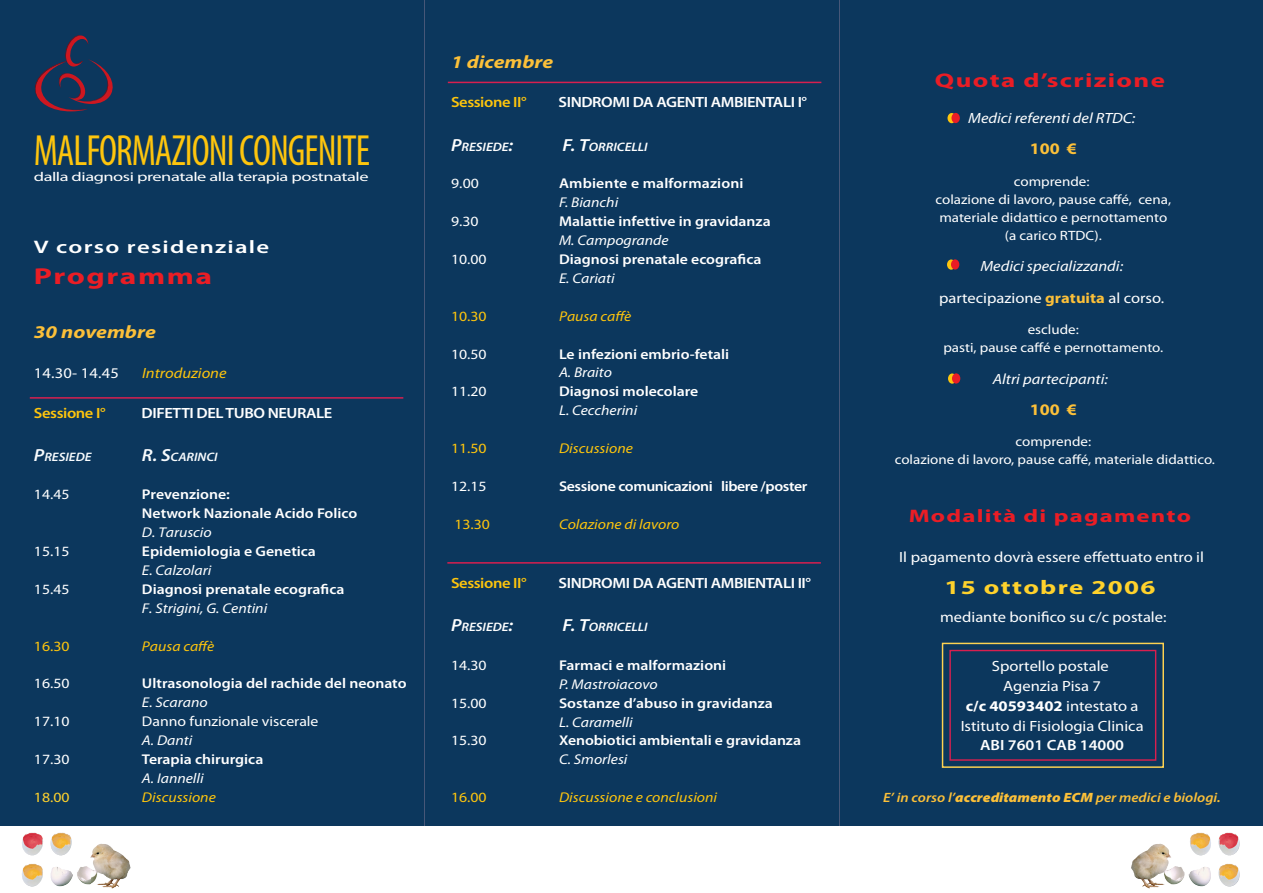
<style>
.page{position:relative;width:1263px;height:893px;background:#fff}
.page>*{position:absolute;margin:0;border:0;box-sizing:border-box;transform-origin:0 0}
.t1{font:condensed 43.8px "Myriad Pro";letter-spacing:-.025em;color:#fec50d;scale:.92 1}
.t2{font:700 23.1px "Myriad Pro";letter-spacing:.05em;color:#ea1d25;scale:1.36 1}
.t3{font:700 19.8px "Myriad Pro";letter-spacing:.05em;color:#ea1d25;scale:1.36 1}
.t4{font:700 19.8px "Myriad Pro";letter-spacing:.05em;color:#ffd22c;scale:1.36 1}
.t5{font:700 18.15px "Myriad Pro";letter-spacing:.05em;color:#ea1d25;scale:1.36 1}
.t6{font:600 18.15px "Myriad Pro";letter-spacing:.05em;color:#fff;scale:1.36 1}
.t7{font:italic 700 18px "Myriad Pro";color:#fcc039;scale:1.2 1}
.t8{font:700 16.2px "Myriad Pro";color:#fcc039;scale:1.11 1}
.t9{font:14.85px/19.8px "Myriad Pro";color:#fff;text-align:center;scale:1.11 1}
.t10{font:600 14.85px "Myriad Pro";letter-spacing:-.025em;color:#fff;scale:1.11 1}
.t11{font:italic 14.85px "Myriad Pro";color:#fff;scale:1.11 1}
.t12{font:600 14.85px "Myriad Pro";letter-spacing:-.025em;color:#fec50d;scale:1.11 1}
.t13{font:600 14.85px "Myriad Pro";color:#fff;scale:1.11 1}
.t14{font:italic 14.85px "Myriad Pro";color:#fec50d;scale:1.11 1}
.t15{font:600 14.1px/18.9px "Myriad Pro";color:#fff;scale:1.11 1}
.t16{font:italic 14.1px "Myriad Pro";color:#fff;scale:1.11 1}
.t17{font:14.1px "Myriad Pro";color:#fff;scale:1.11 1}
.t18{font:italic 14.1px "Myriad Pro";color:#fec50d;scale:1.11 1}
.t19{font:600 14.1px "Myriad Pro";letter-spacing:-.025em;color:#fff;scale:1.11 1}
.t20{font:14.1px "Myriad Pro";color:#fec50d;scale:1.11 1}
.t21{font:14.1px "Myriad";color:#ffd22c;scale:1.11 1}
.t22{font:13.5px/18px "Myriad Pro";color:#fff;text-align:center;scale:1.11 1}
.t23{font:italic 600 13.5px "Myriad Pro";color:#fcc039;scale:1.11 1}
.t24{font:12.9px "Myriad Pro";letter-spacing:-.025em;color:#fff;scale:1.43 1}
.t25{font:italic 600 12.3px "Myriad Pro";color:#fff;scale:1.11 1}
.t26{font:italic 600 12.3px "Myriad Pro";color:#f9fcfe;scale:1.11 1}
.s1{font-size:17.55px}
.s2{font-style:italic}
.s3{font-weight:700;color:#fcc039}
.s4{font-weight:700}
.s5{font-weight:900}
</style>
<div class="page">
<div style="left:0;top:0;width:1262px;height:826px;background:#0c375d"></div>
<svg style="left:35px;top:35px;width:78px;height:76px"></svg>
<hr style="left:30px;top:397px;width:373px;height:2px;background:#d81f4f">
<hr style="left:448px;top:82px;width:373px;height:1px;background:#d81f4f">
<hr style="left:447px;top:562px;width:374px;height:2px;background:#d81f4f">
<hr style="left:424px;top:1px;width:1px;height:825px;background:#475778">
<hr style="left:840px;top:1px;width:1px;height:825px;background:#475778">
<div style="left:949px;top:650px;width:207px;height:111px;border:1px solid #d81f4f"></div>
<div style="left:942px;top:643px;width:222px;height:125px;border:1px solid #fed251"></div>
<div style="left:947px;top:113px;width:9px;height:10px;background:#fec50d;border-radius:50%"></div>
<div style="left:951px;top:113px;width:9px;height:10px;background:#ea1d25;border-radius:50%"></div>
<svg style="left:947px;top:259px;width:8px;height:11px"></svg>
<div style="left:951px;top:259px;width:8px;height:11px;background:#ea1d25;border-radius:50%"></div>
<svg style="left:948px;top:373px;width:8px;height:11px"></svg>
<div style="left:952px;top:373px;width:8px;height:11px;background:#ea1d25;border-radius:50%"></div>
<img style="left:97px;top:875px;width:15px;height:14px">
<img style="left:22px;top:832px;width:21px;height:23px">
<img style="left:22px;top:864px;width:21px;height:22px">
<img style="left:51px;top:832px;width:21px;height:23px">
<img style="left:1131px;top:863px;width:18px;height:26px">
<img style="left:1218px;top:832px;width:22px;height:23px">
<img style="left:1218px;top:863px;width:22px;height:23px">
<img style="left:1190px;top:832px;width:21px;height:23px">
<h1 class="t1" style="left:34px;top:125px;width:367px">MALFORMAZIONI CONGENITE</h1>
<p class="t24" style="left:34px;top:172px;width:236px">dalla diagnosi prenatale alla terapia postnatale</p>
<p class="t6" style="left:34px;top:240px;width:175px">V corso residenziale</p>
<h2 class="t2" style="left:34px;top:268px;width:132px">Programma</h2>
<p class="t7" style="left:34px;top:325px;width:103px">30 novembre</p>
<p class="t9" style="left:34px;top:364px;width:78px">14.30- 14.45</p>
<p class="t14" style="left:142px;top:367px;width:78px">Introduzione</p>
<p class="t12" style="left:34px;top:407px;width:66px">Sessione I°</p>
<p class="t10" style="left:142px;top:407px;width:173px">DIFETTI DEL TUBO NEURALE</p>
<p class="t26" style="left:34px;top:449px;width:53px"><span class="s1">P</span>RESIEDE</p>
<p class="t26" style="left:142px;top:449px;width:70px"><span class="s1">R. S</span>CARINCI</p>
<p class="t17" style="left:34px;top:489px;width:34px">14.45</p>
<p class="t15" style="left:142px;top:486px;width:196px">Prevenzione:<br>Network Nazionale Acido Folico</p>
<p class="t16" style="left:142px;top:527px;width:64px">D. Taruscio</p>
<p class="t17" style="left:34px;top:546px;width:34px">15.15</p>
<p class="t15" style="left:142px;top:543px;width:158px">Epidemiologia e Genetica</p>
<p class="t16" style="left:142px;top:565px;width:64px">E. Calzolari</p>
<p class="t17" style="left:34px;top:584px;width:34px">15.45</p>
<p class="t15" style="left:142px;top:581px;width:184px">Diagnosi prenatale ecografica</p>
<p class="t16" style="left:142px;top:603px;width:114px">F. Strigini, G. Centini</p>
<p class="t20" style="left:34px;top:640px;width:34px">16.30</p>
<p class="t18" style="left:142px;top:640px;width:67px">Pausa caffè</p>
<p class="t17" style="left:34px;top:678px;width:34px">16.50</p>
<p class="t15" style="left:142px;top:675px;width:240px">Ultrasonologia del rachide del neonato</p>
<p class="t16" style="left:142px;top:697px;width:61px">E. Scarano</p>
<p class="t17" style="left:34px;top:716px;width:34px">17.10</p>
<p class="t17" style="left:142px;top:716px;width:161px">Danno funzionale viscerale</p>
<p class="t16" style="left:142px;top:735px;width:47px">A. Danti</p>
<p class="t17" style="left:34px;top:754px;width:34px">17.30</p>
<p class="t15" style="left:142px;top:751px;width:111px">Terapia chirurgica</p>
<p class="t16" style="left:142px;top:773px;width:57px">A. Iannelli</p>
<p class="t21" style="left:34px;top:792px;width:34px">18.00</p>
<p class="t18" style="left:142px;top:792px;width:68px">Discussione</p>
<p class="t7" style="left:451px;top:55px;width:87px">1 dicembre</p>
<p class="t12" style="left:451px;top:97px;width:70px">Sessione II°</p>
<p class="t10" style="left:559px;top:97px;width:225px">SINDROMI DA AGENTI AMBIENTALI I°</p>
<p class="t25" style="left:451px;top:139px;width:58px"><span class="s1">P</span>RESIEDE<span class="s1">:</span></p>
<p class="t25" style="left:563px;top:139px;width:78px"><span class="s1">F. T</span>ORRICELLI</p>
<p class="t17" style="left:451px;top:178px;width:27px">9.00</p>
<p class="t15" style="left:559px;top:175px;width:168px">Ambiente e malformazioni</p>
<p class="t16" style="left:559px;top:197px;width:55px">F. Bianchi</p>
<p class="t17" style="left:451px;top:216px;width:26px">9.30</p>
<p class="t15" style="left:559px;top:213px;width:192px">Malattie infettive in gravidanza</p>
<p class="t16" style="left:559px;top:235px;width:100px">M. Campogrande</p>
<p class="t17" style="left:451px;top:254px;width:34px">10.00</p>
<p class="t15" style="left:559px;top:251px;width:184px">Diagnosi prenatale ecografica</p>
<p class="t16" style="left:559px;top:273px;width:52px">E. Cariati</p>
<p class="t20" style="left:451px;top:311px;width:34px">10.30</p>
<p class="t18" style="left:559px;top:311px;width:67px">Pausa caffè</p>
<p class="t17" style="left:451px;top:348px;width:34px">10.50</p>
<p class="t15" style="left:559px;top:345px;width:155px">Le infezioni embrio-fetali</p>
<p class="t16" style="left:559px;top:367px;width:49px">A. Braito</p>
<p class="t17" style="left:451px;top:386px;width:34px">11.20</p>
<p class="t15" style="left:559px;top:383px;width:127px">Diagnosi molecolare</p>
<p class="t16" style="left:559px;top:405px;width:72px">L. Ceccherini</p>
<p class="t20" style="left:451px;top:443px;width:34px">11.50</p>
<p class="t18" style="left:559px;top:443px;width:68px">Discussione</p>
<p class="t17" style="left:451px;top:481px;width:34px">12.15</p>
<p class="t19" style="left:559px;top:481px;width:225px">Sessione comunicazioni libere /poster</p>
<p class="t20" style="left:454px;top:518px;width:34px">13.30</p>
<p class="t18" style="left:559px;top:518px;width:110px">Colazione di lavoro</p>
<p class="t12" style="left:451px;top:577px;width:70px">Sessione II°</p>
<p class="t10" style="left:559px;top:577px;width:229px">SINDROMI DA AGENTI AMBIENTALI II°</p>
<p class="t25" style="left:451px;top:620px;width:58px"><span class="s1">P</span>RESIEDE<span class="s1">:</span></p>
<p class="t25" style="left:563px;top:620px;width:78px"><span class="s1">F. T</span>ORRICELLI</p>
<p class="t17" style="left:451px;top:660px;width:34px">14.30</p>
<p class="t15" style="left:559px;top:657px;width:152px">Farmaci e malformazioni</p>
<p class="t16" style="left:559px;top:679px;width:90px">P. Mastroiacovo</p>
<p class="t17" style="left:451px;top:698px;width:34px">15.00</p>
<p class="t15" style="left:559px;top:694px;width:194px">Sostanze d’abuso in gravidanza</p>
<p class="t16" style="left:559px;top:716px;width:68px">L. Caramelli</p>
<p class="t17" style="left:451px;top:735px;width:34px">15.30</p>
<p class="t15" style="left:559px;top:732px;width:219px">Xenobiotici ambientali e gravidanza</p>
<p class="t16" style="left:559px;top:754px;width:63px">C. Smorlesi</p>
<p class="t20" style="left:451px;top:792px;width:34px">16.00</p>
<p class="t18" style="left:559px;top:792px;width:144px">Discussione e conclusioni</p>
<h3 class="t3" style="left:935px;top:73px;width:171px">Quota d’scrizione</h3>
<p class="t11" style="left:968px;top:112px;width:152px">Medici referenti del RTDC:</p>
<p class="t8" style="left:1030px;top:143px;width:44px">100 €</p>
<p class="t22" style="left:935px;top:173px;width:214px">comprende:<br>colazione di lavoro, pause caffé, cena, materiale didattico e pernottamento (a carico RTDC).</p>
<p class="t9" style="left:939px;top:251px;width:204px;line-height:31.5px"><span class="s2">Medici specializzandi: </span>partecipazione <span class="s3">gratuita</span> al corso.</p>
<p class="t22" style="left:943px;top:321px;width:200px">esclude:<br>pasti, pause caffé e pernottamento.</p>
<p class="t11" style="left:993px;top:373px;width:105px">Altri partecipanti:</p>
<p class="t8" style="left:1030px;top:404px;width:44px">100 €</p>
<p class="t22" style="left:895px;top:434px;width:290px">comprende:<br>colazione di lavoro, pause caffé, materiale didattico.</p>
<p class="t5" style="left:909px;top:509px;width:209px">Modalità di pagamento</p>
<p class="t9" style="left:899px;top:548px;width:276px">Il pagamento dovrà essere effettuato entro il</p>
<h3 class="t4" style="left:944px;top:580px;width:157px">15 ottobre 2006</h3>
<p class="t9" style="left:940px;top:608px;width:205px">mediante bonifico su c/c postale:</p>
<p class="t9" style="left:961px;top:657px;width:166px">Sportello postale<br>Agenzia Pisa 7<br><span class="s4">c/c 40593402</span> intestato a<br>Istituto di Fisiologia Clinica</p>
<p class="t13" style="left:980px;top:740px;width:131px">ABI 7601 CAB 14000</p>
<p class="t23" style="left:883px;top:789px;width:306px">E’ in corso l’<span class="s5">accreditamento ECM</span> per medici e biologi.</p>
</div>
